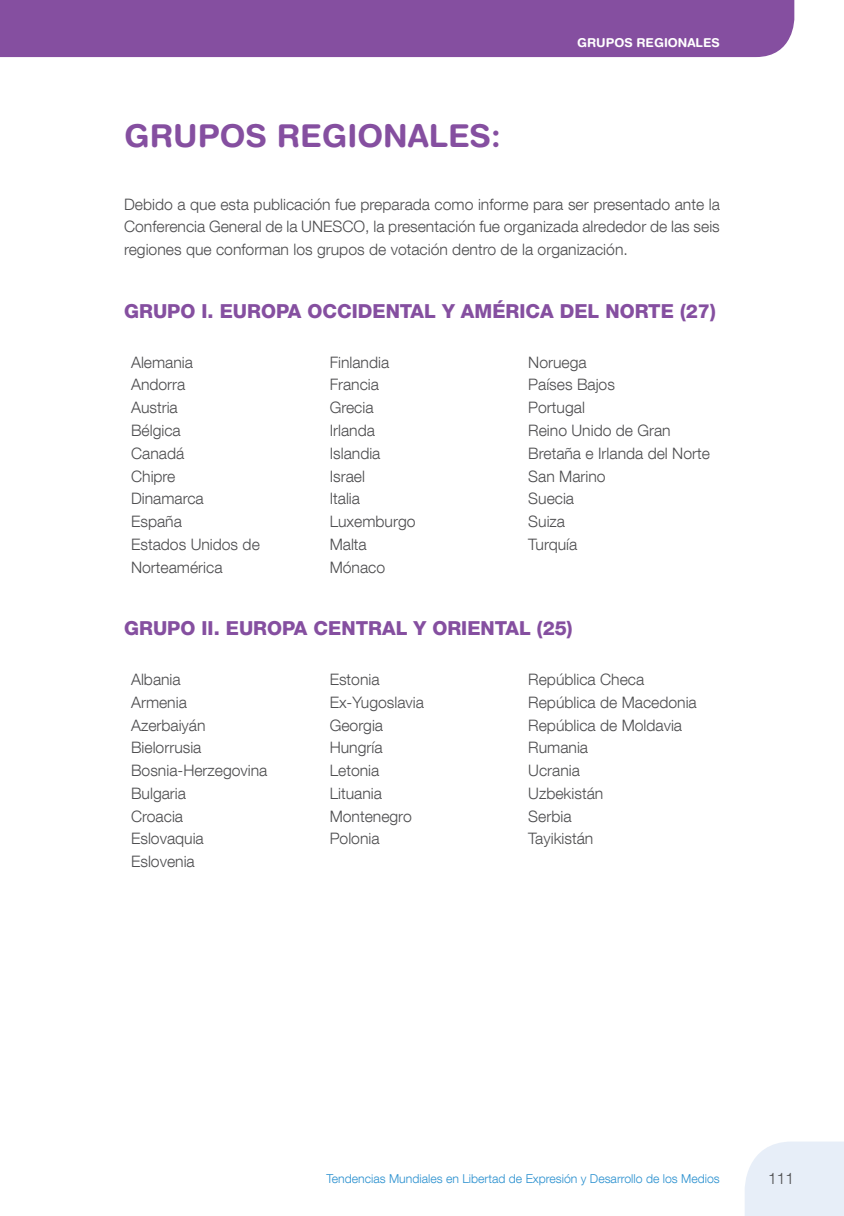
<style>
.page{position:relative;width:844px;height:1216px;background:#fff}
.page>*{position:absolute;margin:0;border:0;box-sizing:border-box;transform-origin:0 0}
.Titre_2_2_coul{font:700 31.5px "Helvetica Rounded LT Std";color:#854fa0}
.Titre_3{font:800 19.25px "Helvetica Neue LT Com";color:#854fa0}
.texte_courant{font:300 15.75px/22.8px "Helvetica Neue LT Com";color:#4d4d4f}
.t1{font:300 12.25px "Helvetica Neue LT Com";color:#2a90cf}
.t2{font:700 12.25px "Helvetica Rounded LT Std";color:#fff}
</style>
<div class="page">
<svg style="left:745px;top:1141px;width:98px;height:74px"></svg>
<div style="left:0;top:0;width:794px;height:57px;background:#854fa0"></div>
<p class="Titre_2_2_coul" style="left:124px;top:117px;width:378px">GRUPOS REGIONALES:</p>
<p class="t2" style="left:577px;top:35px;width:144px">GRUPOS REGIONALES</p>
<p class="texte_courant" style="left:124px;top:192px;width:597px;text-align:justify">Debido a que esta publicación fue preparada como informe para ser presentado ante la Conferencia General de la UNESCO, la presentación fue organizada alrededor de las seis regiones que conforman los grupos de votación dentro de la organización.</p>
<p class="Titre_3" style="left:124px;top:299px;width:593px">GRUPO I. EUROPA OCCIDENTAL Y AMÉRICA DEL NORTE (27)</p>
<p class="texte_courant" style="left:131px;top:350px;width:130px">Alemania<br>Andorra<br>Austria<br>Bélgica<br>Canadá<br>Chipre<br>Dinamarca<br>España<br>Estados Unidos de<br>Norteamérica</p>
<p class="texte_courant" style="left:329px;top:350px;width:87px">Finlandia<br>Francia<br>Grecia<br>Irlanda<br>Islandia<br>Israel<br>Italia<br>Luxemburgo<br>Malta<br>Mónaco</p>
<p class="texte_courant" style="left:528px;top:350px;width:183px">Noruega<br>Países Bajos<br>Portugal<br>Reino Unido de Gran<br>Bretaña e Irlanda del Norte<br>San Marino<br>Suecia<br>Suiza<br>Turquía</p>
<p class="Titre_3" style="left:124px;top:616px;width:450px">GRUPO II. EUROPA CENTRAL Y ORIENTAL (25)</p>
<p class="texte_courant" style="left:131px;top:667px;width:138px">Albania<br>Armenia<br>Azerbaiyán<br>Bielorrusia<br>Bosnia-Herzegovina<br>Bulgaria<br>Croacia<br>Eslovaquia<br>Eslovenia</p>
<p class="texte_courant" style="left:329px;top:667px;width:96px">Estonia<br>Ex-Yugoslavia<br>Georgia<br>Hungría<br>Letonia<br>Lituania<br>Montenegro<br>Polonia</p>
<p class="texte_courant" style="left:528px;top:667px;width:170px">República Checa<br>República de Macedonia<br>República de Moldavia<br>Rumania<br>Ucrania<br>Uzbekistán<br>Serbia<br>Tayikistán</p>
<p class="t1" style="left:326px;top:1171px;width:395px">Tendencias Mundiales en Libertad de Expresión y Desarrollo de los Medios</p>
<p class="texte_courant" style="left:767px;top:1166px;width:28px">111</p>
</div>
